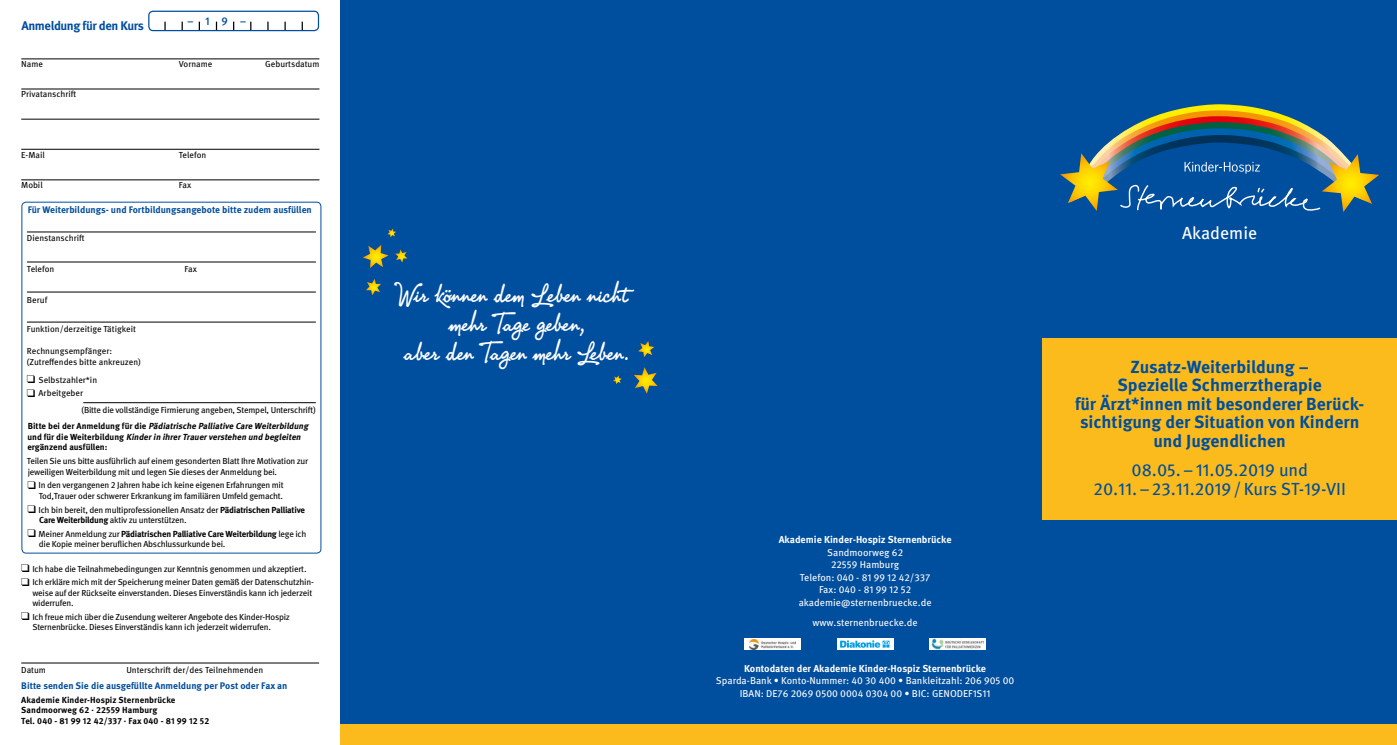
<style>
.page{position:relative;width:1397px;height:745px;background:#fff}
.page>*{position:absolute;margin:0;border:0;box-sizing:border-box;transform-origin:0 0}
.t1{font:26.75px/29px "PR8 Charade";color:#fff;text-align:center}
.t2{font:700 17.5px/18.5px "Meta OT";color:#004e9e;text-align:center}
.t3{font:17.5px/18.5px "Meta OT";color:#004e9e;text-align:center}
.t4{font:17.5px "Meta OT";color:#fff}
.t5{font:700 12.5px "Meta OT";letter-spacing:-.03em;color:#004e9e}
.t6{font:500 11.25px "Meta OT";color:#004e9e}
.t7{font:10px/12.5px "Meta OT";color:#fff;text-align:center}
.t8{font:700 10px "Meta OT";color:#fff}
.t9{font:700 9.5px "Meta OT";color:#004e9e}
.t10{font:8.75px/10.5px "Meta OT";letter-spacing:-.025em;color:#000}
.t11{font:8.75px/10.5px "Meta OT";color:#000}
.t12{font:italic 700 8.75px/10.5px "Meta OT";color:#000}
.t13{font:700 8.75px/10.5px "Meta OT";letter-spacing:.01em;color:#000}
.t14{font:8.75px "Meta OT";letter-spacing:-.005em;color:#000}
.s1{font-style:normal}
.s2{font-weight:700}
</style>
<div class="page">
<div style="left:340px;top:0;width:1056px;height:744px;background:#004e9e"></div>
<div style="left:340px;top:723px;width:1056px;height:21px;background:#fbbb1d"></div>
<svg style="left:1060px;top:104px;width:318px;height:108px"></svg>
<div style="left:22px;top:202px;width:299px;height:351px;border:1px solid #004e9e;border-radius:4px"></div>
<hr style="left:21px;top:59px;width:298px;height:1px;background:#000">
<hr style="left:21px;top:119px;width:298px;height:1px;background:#000">
<hr style="left:21px;top:89px;width:298px;height:1px;background:#000">
<hr style="left:21px;top:149px;width:298px;height:1px;background:#000">
<hr style="left:21px;top:179px;width:298px;height:1px;background:#000">
<hr style="left:27px;top:231px;width:289px;height:1px;background:#000">
<hr style="left:27px;top:261px;width:289px;height:1px;background:#000">
<hr style="left:27px;top:291px;width:289px;height:1px;background:#000">
<hr style="left:27px;top:321px;width:289px;height:1px;background:#000">
<hr style="left:21px;top:662px;width:298px;height:1px;background:#000">
<hr style="left:83px;top:402px;width:233px;height:1px;background:#000">
<svg style="left:164px;top:22px;width:2px;height:7px"></svg>
<svg style="left:181px;top:22px;width:2px;height:7px"></svg>
<svg style="left:284px;top:22px;width:2px;height:7px"></svg>
<svg style="left:301px;top:22px;width:2px;height:7px"></svg>
<div style="left:148px;top:11px;width:171px;height:20px;border:1px solid #004e9e;border-radius:4px"></div>
<svg style="left:366px;top:279px;width:15px;height:16px"></svg>
<svg style="left:634px;top:367px;width:23px;height:26px"></svg>
<svg style="left:363px;top:245px;width:25px;height:23px"></svg>
<svg style="left:638px;top:341px;width:16px;height:15px"></svg>
<svg style="left:613px;top:375px;width:9px;height:9px"></svg>
<svg style="left:387px;top:228px;width:9px;height:9px"></svg>
<svg style="left:395px;top:249px;width:12px;height:13px"></svg>
<div style="left:837px;top:638px;width:56px;height:12px;background:#fff"></div>
<svg style="left:840px;top:640px;width:50px;height:8px"></svg>
<svg style="left:840px;top:640px;width:49px;height:7px"></svg>
<div style="left:744px;top:638px;width:56px;height:12px;background:#fff"></div>
<img style="left:749px;top:639px;width:46px;height:10px">
<div style="left:929px;top:638px;width:56px;height:12px;background:#fff"></div>
<img style="left:931px;top:638px;width:53px;height:11px">
<div style="left:1042px;top:338px;width:354px;height:181px;background:#fbbb1d"></div>
<h3 class="t5" style="left:21px;top:17px;width:124px">Anmeldung für den Kurs</h3>
<p class="t6" style="left:187px;top:14px;width:61px">– 1 9 –</p>
<p class="t10" style="left:21px;top:59px;width:23px">Name</p>
<p class="t11" style="left:179px;top:59px;width:35px">Vorname</p>
<p class="t14" style="left:265px;top:59px;width:56px">Geburtsdatum</p>
<p class="t14" style="left:21px;top:89px;width:57px">Privatanschrift</p>
<p class="t10" style="left:21px;top:149px;width:25px">E-Mail</p>
<p class="t11" style="left:179px;top:149px;width:29px">Telefon</p>
<p class="t10" style="left:21px;top:180px;width:23px">Mobil</p>
<p class="t10" style="left:179px;top:180px;width:14px">Fax</p>
<p class="t9" style="left:28px;top:203px;width:285px">Für Weiterbildungs- und Fortbildungsangebote bitte zudem ausfüllen</p>
<p class="t11" style="left:27px;top:233px;width:59px">Dienstanschrift</p>
<p class="t11" style="left:27px;top:264px;width:29px">Telefon</p>
<p class="t10" style="left:184px;top:264px;width:14px">Fax</p>
<p class="t10" style="left:27px;top:294px;width:22px">Beruf</p>
<p class="t11" style="left:27px;top:324px;width:111px">Funktion/derzeitige Tätigkeit</p>
<p class="t11" style="left:27px;top:346px;width:115px">Rechnungsempfänger: (Zutreffendes bitte ankreuzen)</p>
<p class="t11" style="left:27px;top:374px;width:72px">❑ Selbstzahler*in</p>
<p class="t11" style="left:27px;top:387px;width:58px">❑ Arbeitgeber</p>
<p class="t10" style="left:82px;top:404px;width:236px">(Bitte die vollständige Firmierung angeben, Stempel, Unterschrift)</p>
<p class="t12" style="left:27px;top:421px;width:284px"><span class="s1">B i t t e b e i d e r A n m e l d u n g fü r d i e</span> Pädiatrische Palliative Care Weiterbildung <span class="s1">u n d fü r d i e W e i t e r b i l d u n g</span> Kinderin ihrerTrauerverstehen und begleiten <span class="s1">ergänzend ausfüllen:</span></p>
<p class="t10" style="left:27px;top:456px;width:283px">Teilen Sie uns bitte ausführlich auf einem gesonderten Blatt Ihre Motivation zur jeweiligen Weiterbildung mit und legen Sie dieses der Anmeldung bei.</p>
<p class="t10" style="left:28px;top:480px;width:258px;text-align:right">❑ In den vergangenen 2 Jahren habe ich keine eigenen Erfahrungen mit<br>Tod,Trauer oder schwerer Erkrankung im familiären Umfeld gemacht.</p>
<p class="t10" style="left:39px;top:504px;width:267px;text-indent:-12px">❑ Ich bin bereit, den multiprofessionellen Ansatz der <span class="s2">Pädiatrischen Palliative<br>Care Weiterbildung</span> aktiv zu unterstützen.</p>
<p class="t10" style="left:39px;top:528px;width:269px;text-indent:-11px">❑ Meiner Anmeldung zur <span class="s2">Pädiatrischen Palliative Care Weiterbildung</span> lege ich die Kopie meiner beruflichen Abschlussurkunde bei.</p>
<p class="t10" style="left:21px;top:563px;width:287px">❑ Ich habe die Teilnahmebedingungen zur Kenntnis genommen und akzeptiert.</p>
<p class="t10" style="left:32px;top:576px;width:283px;text-indent:-11px">❑ Ich erkläre mich mit der Speicherung meiner Daten gemäß der Datenschutzhin&shy;weise auf der Rückseite einverstanden. Dieses Einverständis kann ich jederzeit widerrufen.</p>
<p class="t10" style="left:32px;top:611px;width:259px;text-indent:-11px">❑ Ich freue mich über die Zusendung weiterer Angebote des Kinder-Hospiz<br>Sternenbrücke. Dieses Einverständis kann ich jederzeit widerrufen.</p>
<p class="t10" style="left:21px;top:664px;width:26px">Datum</p>
<p class="t11" style="left:126px;top:664px;width:138px">Unterschrift der/des Teilnehmenden</p>
<p class="t9" style="left:21px;top:678px;width:267px">Bitte senden Sie die ausgefüllte Anmeldung per Post oder Fax an</p>
<p class="t13" style="left:21px;top:694px;width:189px">Akademie Kinder-Hospiz Sternenbrücke<br>Sandmoorweg 62 . 22559 Hamburg<br>Tel. 040 - 81 99 12 42/337 . Fax 040 - 81 99 12 52</p>
<h1 class="t1" style="left:390px;top:279px;width:241px">Wir können dem Leben nicht mehr Tage geben,<br>aber den Tagen mehr Leben.</h1>
<p class="t8" style="left:778px;top:533px;width:174px">Akademie Kinder-Hospiz Sternenbrücke</p>
<p class="t7" style="left:798px;top:546px;width:134px">Sandmoorweg 62<br>22559 Hamburg<br>Telefon: 040 - 81 99 12 42/337<br>Fax: 040 - 81 99 12 52 akademie@sternenbruecke.de</p>
<p class="t7" style="left:812px;top:615px;width:107px">www.sternenbruecke.de</p>
<p class="t8" style="left:744px;top:661px;width:243px">Kontodaten der Akademie Kinder-Hospiz Sternenbrücke</p>
<p class="t7" style="left:715px;top:674px;width:300px">Sparda-Bank • Konto-Nummer: 40 30 400 • Bankleitzahl: 206 905 00<br>IBAN: DE76 2069 0500 0004 0304 00 • BIC: GENODEF1S11</p>
<h2 class="t4" style="left:1181px;top:222px;width:77px">Akademie</h2>
<h2 class="t2" style="left:1074px;top:357px;width:291px">Zusatz-Weiterbildung –<br>Spezielle Schmerztherapie<br>für Ärzt*innen mit besonderer Berück&shy;sichtigung der Situation von Kindern und Jugendlichen</h2>
<h2 class="t3" style="left:1093px;top:460px;width:254px">08.05.–11.05.2019 und<br>20.11.–23.11.2019/Kurs ST-19-VII</h2>
</div>
